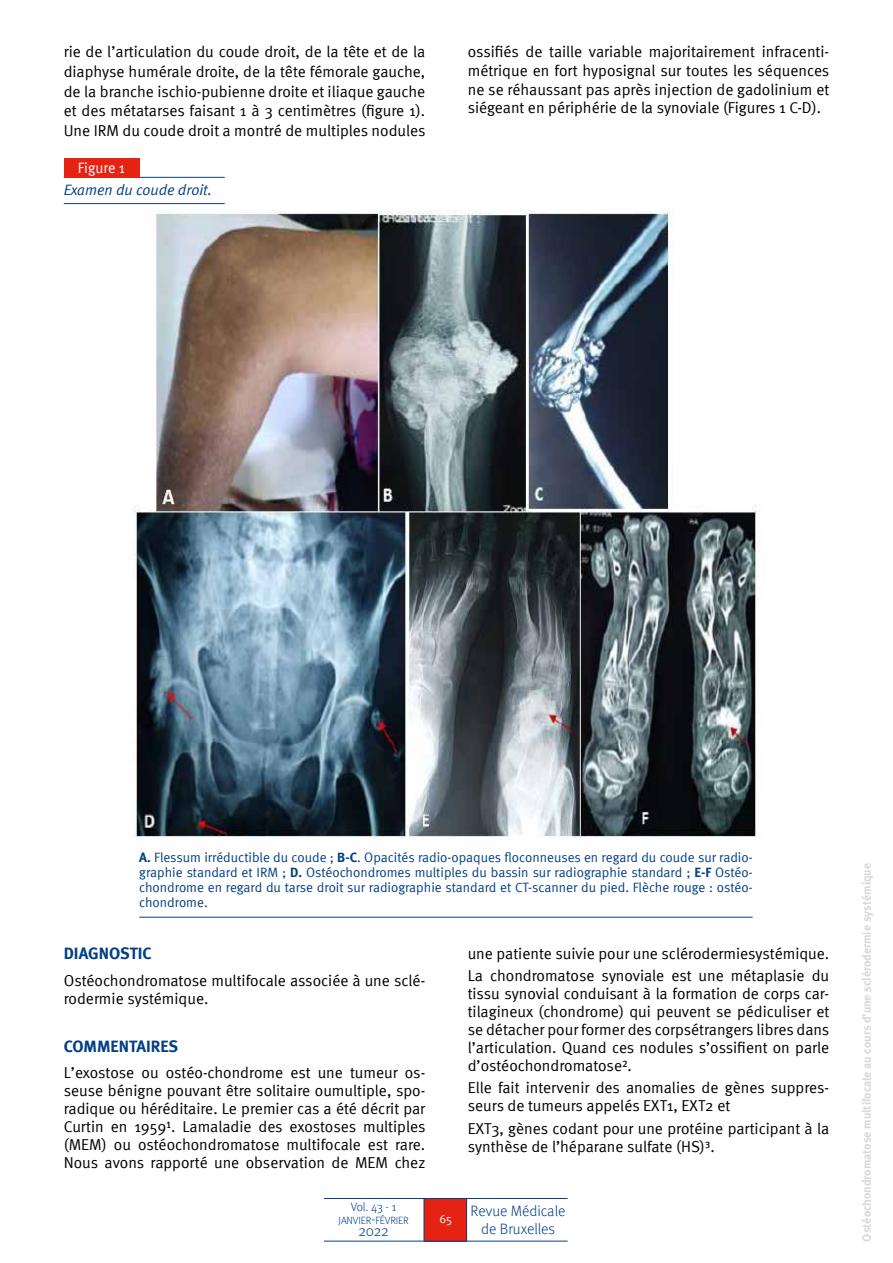
<style>
.page{position:relative;width:893px;height:1263px;background:#fff}
.page>*{position:absolute;margin:0;border:0;box-sizing:border-box;transform-origin:0 0}
.t1{font:700 16.5px "Meta";color:#033f85}
.t2{font:15.75px/18px "Meta Normal";color:#000;text-align:justify}
.t3{font:300 15px/18px "Meta";color:#033f85;text-align:center}
.t4{font:italic 15px "Meta Normal";color:#033f85}
.t5{font:15px "Meta Normal";color:#fff}
.t6{font:300 15px "Meta";color:#033f85}
.t7{font:13.5px/15px "Meta Normal";color:#033f85;text-align:justify}
.t8{font:700 12px "Meta";color:#d8d8d8}
.t9{font:300 12px "Meta";color:#033f85}
.t10{font:12px "Meta Normal";color:#fff}
.t11{font:300 10.5px "Meta";letter-spacing:-.015em;color:#033f85}
.s1{font-family:"Meta";font-weight:700}
.s2{font-style:inherit}
.s3{font-size:15px}
</style>
<div class="page">
<div style="left:424px;top:1198px;width:43px;height:43px;background:#e42313"></div>
<hr style="left:324px;top:1241px;width:244px;height:1px;background:#033f85">
<hr style="left:466px;top:1198px;width:1px;height:43px;background:#033f85">
<hr style="left:424px;top:1198px;width:1px;height:43px;background:#033f85">
<hr style="left:324px;top:1198px;width:244px;height:1px;background:#033f85">
<hr style="left:64px;top:177px;width:161px;height:1px;background:#033f85">
<hr style="left:64px;top:203px;width:161px;height:1px;background:#033f85">
<div style="left:64px;top:158px;width:75px;height:20px;background:#e42313"></div>
<img style="left:133px;top:210px;width:626px;height:629px">
<hr style="left:139px;top:917px;width:614px;height:1px;background:#033f85">
<p class="t2" style="left:64px;top:42px;width:363px;line-height:19.6px">rie de l’articulation du coude droit, de la tête et de la diaphyse humérale droite, de la tête fémorale gauche, de la branche ischio-pubienne droite et iliaque gauche et des métatarses faisant 1 à 3 centimètres (figure 1).<br>Une IRM du coude droit a montré de multiples nodules</p>
<p class="t2" style="left:468px;top:42px;width:363px;line-height:18.6px">ossifiés de taille variable majoritairement infracenti&shy;métrique en fort hyposignal sur toutes les séquences ne se réhaussant pas après injection de gadolinium et siégeant en périphérie de la synoviale (Figures 1 C-D).</p>
<p class="t5" style="left:78px;top:159px;width:49px">Figure 1</p>
<p class="t4" style="left:64px;top:181px;width:150px">Examen du coude droit.</p>
<p class="t7" style="left:139px;top:849px;width:615px"><span class="s1">A.</span> Flessum irréductible du coude ; <span class="s1">B-C</span>. Opacités radio-opaques floconneuses en regard du coude sur radio&shy;graphie standard et IRM ; <span class="s1">D.</span> Ostéochondromes multiples du bassin sur radiographie standard ; <span class="s1">E-F</span> Ostéo&shy;chondrome en regard du tarse droit sur radiographie standard et CT-scanner du pied. Flèche rouge : ostéo&shy;chondrome.</p>
<p class="t1" style="left:64px;top:944px;width:90px">DIAGNOSTIC</p>
<p class="t2" style="left:64px;top:971px;width:363px">Ostéochondromatose multifocale associée à une sclé&shy;rodermie systémique.</p>
<p class="t1" style="left:64px;top:1036px;width:116px">COMMENTAIRES</p>
<p class="t2" style="left:64px;top:1063px;width:363px">L’exostose ou ostéo-chondrome est une tumeur os&shy;seuse bénigne pouvant être solitaire oumultiple, spo&shy;radique ou héréditaire. Le premier cas a été décrit par Curtin en 1959¹. Lamaladie des exostoses multiples (MEM) ou ostéochondromatose multifocale est rare.<br>Nous avons rapporté une observation de MEM chez</p>
<p class="t2" style="left:468px;top:942px;width:363px;line-height:22.2px">une patiente suivie pour une sclérodermiesystémique.<br>La chondromatose synoviale est une métaplasie du</p>
<p class="t2" style="left:468px;top:984px;width:363px">tissu synovial conduisant à la formation de corps car&shy;tilagineux (chondrome) qui peuvent se pédiculiser et se détacher pour former des corpsétrangers libres dans l’articulation. Quand ces nodules s’ossifient on parle d’ostéochondromatose².</p>
<p class="t2" style="left:468px;top:1078px;width:363px">Elle fait intervenir des anomalies de gènes suppres&shy;seurs de tumeurs appelés EXT1, EXT2 et</p>
<p class="t2" style="left:468px;top:1119px;width:363px">EXT3, gènes codant pour une protéine participant à la synthèse de l’héparane sulfate (HS)³.</p>
<p class="t9" style="left:351px;top:1200px;width:47px">Vol. 43 - 1</p>
<p class="t3" style="left:471px;top:1201px;width:96px"><span class="s2">R</span>evue Médicale de Bruxelles</p>
<p class="t10" style="left:439px;top:1211px;width:14px">65</p>
<p class="t11" style="left:339px;top:1215px;width:72px">JANVIER<span class="s3">-</span>FÉVRIER</p>
<p class="t6" style="left:358px;top:1222px;width:32px">2022</p>
<p class="t8" style="left:860px;top:1241px;width:380px;rotate:-90deg">Ostéochondromatose multifocale au cours d’une sclérodermie systémique</p>
</div>
